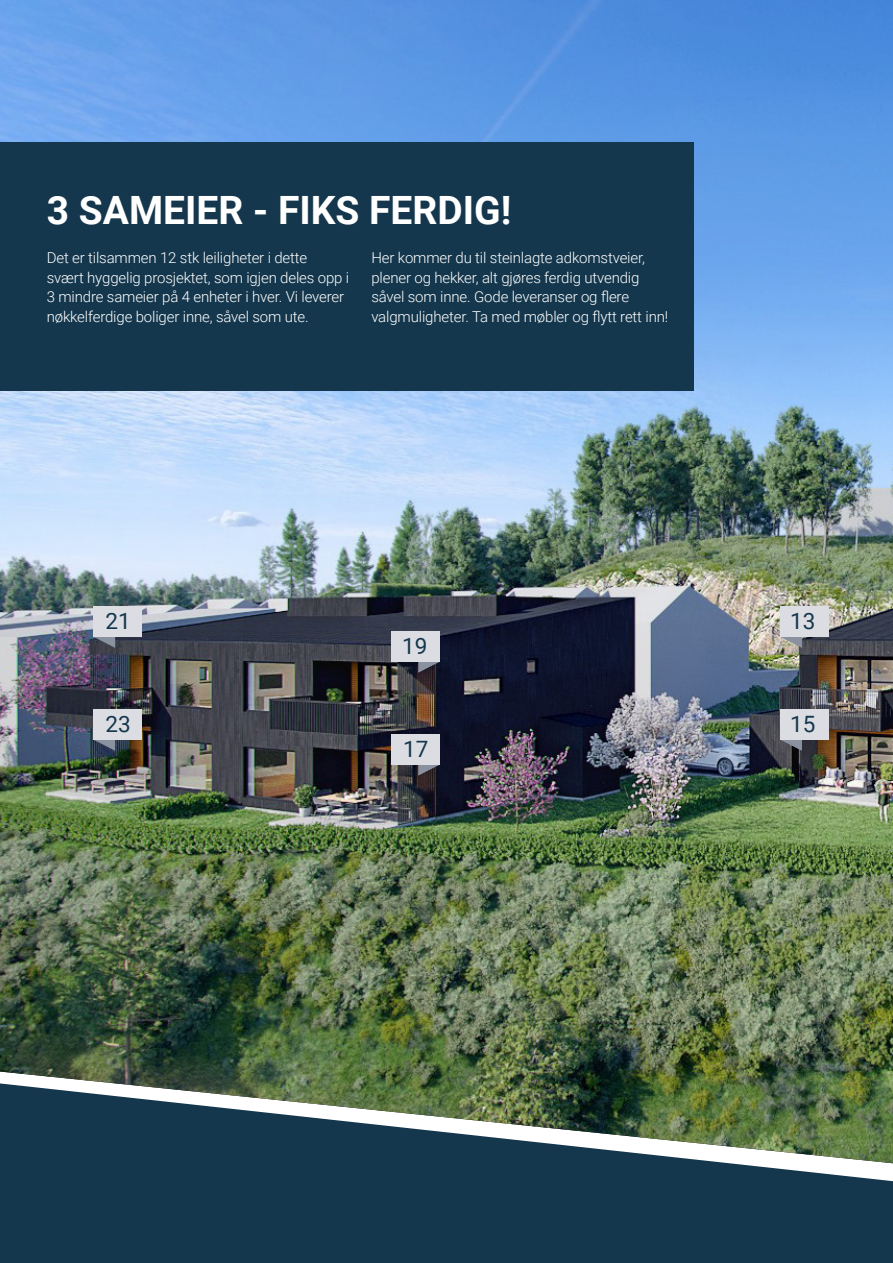
<style>
.page{position:relative;width:893px;height:1263px;background:#fff}
.page>*{position:absolute;margin:0;border:0;box-sizing:border-box;transform-origin:0 0}
.t1{font:700 39px "Roboto";color:#fff}
.t2{font:22.5px "Roboto";color:#14374d}
.Brødskrift_insposider{font:300 15px/19.5px "Roboto";letter-spacing:-.01em;color:#fff}
</style>
<div class="page">
<div style="left:0;top:1163px;width:893px;height:100px;background:#14374d"></div>
<img style="left:0;top:861px;width:893px;height:302px">
<img style="left:0;top:809px;width:893px;height:52px">
<img style="left:0;top:0;width:893px;height:809px">
<div style="left:0;top:142px;width:693px;height:248px;background:#14374d"></div>
<svg style="left:780px;top:637px;width:22px;height:11px"></svg>
<div style="left:780px;top:607px;width:49px;height:30px;background:#dbdde2"></div>
<svg style="left:94px;top:637px;width:21px;height:11px"></svg>
<div style="left:94px;top:607px;width:48px;height:30px;background:#dbdde2"></div>
<svg style="left:418px;top:662px;width:22px;height:11px"></svg>
<div style="left:391px;top:631px;width:49px;height:31px;background:#dbdde2"></div>
<svg style="left:418px;top:765px;width:22px;height:11px"></svg>
<div style="left:391px;top:734px;width:49px;height:31px;background:#dbdde2"></div>
<svg style="left:780px;top:740px;width:22px;height:11px"></svg>
<div style="left:780px;top:709px;width:49px;height:31px;background:#dbdde2"></div>
<svg style="left:94px;top:740px;width:21px;height:11px"></svg>
<div style="left:94px;top:709px;width:48px;height:31px;background:#dbdde2"></div>
<p class="t1" style="left:47px;top:183px;width:466px">3 SAMEIER - FIKS FERDIG!</p>
<p class="Brødskrift_insposider" style="left:47px;top:248px;width:262px">Det er tilsammen 12 stk leiligheter i dette</p>
<p class="Brødskrift_insposider" style="left:47px;top:267px;width:304px">svært hyggelig prosjektet, som igjen deles opp i<br>3 mindre sameier på 4 enheter i hver. Vi leverer nøkkelferdige boliger inne, såvel som ute.</p>
<p class="Brødskrift_insposider" style="left:371px;top:248px;width:275px">Her kommer du til steinlagte adkomstveier,</p>
<p class="Brødskrift_insposider" style="left:371px;top:267px;width:270px">plener og hekker, alt gjøres ferdig utvendig</p>
<p class="Brødskrift_insposider" style="left:371px;top:287px;width:259px">såvel som inne. Gode leveranser og flere</p>
<p class="Brødskrift_insposider" style="left:371px;top:306px;width:298px">valgmuligheter. Ta med møbler og flytt rett inn!</p>
<p class="t2" style="left:105px;top:605px;width:27px">21</p>
<p class="t2" style="left:790px;top:605px;width:27px">13</p>
<p class="t2" style="left:402px;top:630px;width:27px">19</p>
<p class="t2" style="left:105px;top:708px;width:27px">23</p>
<p class="t2" style="left:790px;top:708px;width:27px">15</p>
<p class="t2" style="left:403px;top:733px;width:27px">17</p>
</div>
